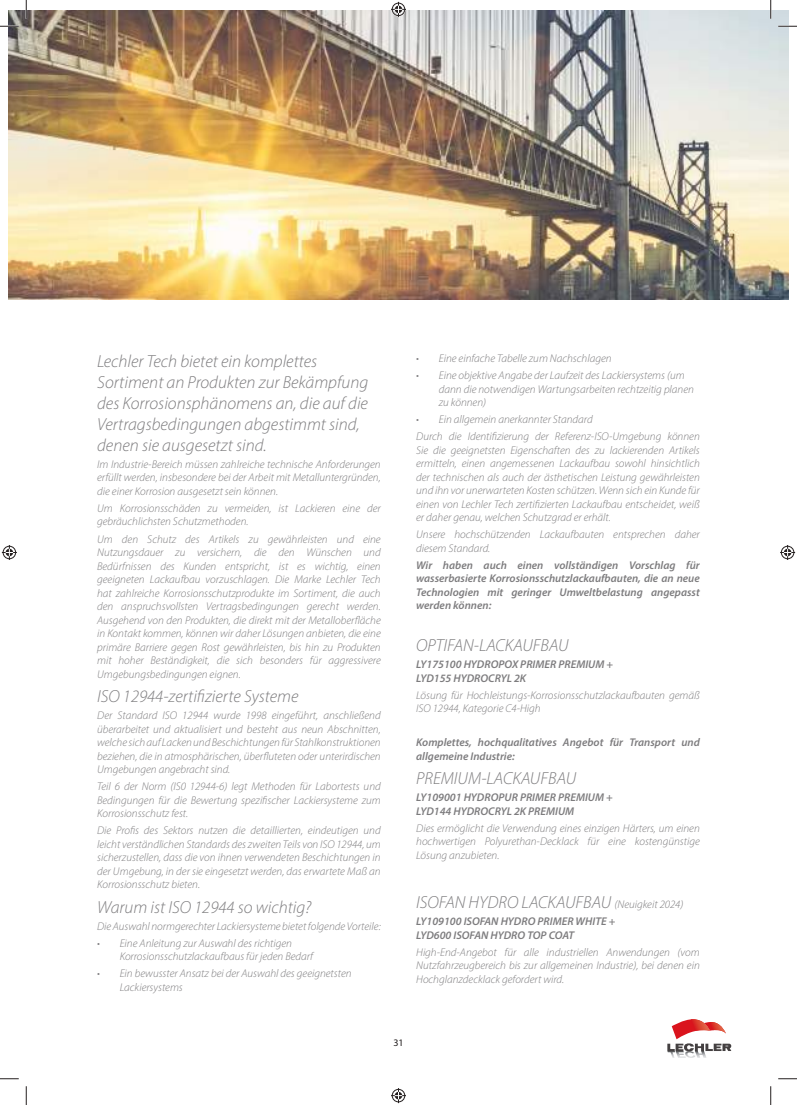
<style>
.page{position:relative;width:797px;height:1105px;background:#fff}
.page>*{position:absolute;margin:0;border:0;box-sizing:border-box;transform-origin:0 0}
.t1{font:italic 300 17.5px/21px "Myriad Pro";color:#7d7c7e}
.t2{font:italic 300 11.25px/13.5px "Myriad Pro";color:#7d7c7e;text-align:justify}
.t3{font:italic 600 11.25px/13.5px "Myriad Pro";color:#7d7c7e}
.t4{font:10px "Myriad Pro";color:#241f1f}
.s1{font-size:11.25px}
</style>
<div class="page">
<svg style="left:667px;top:1019px;width:64px;height:39px"></svg>
<img style="left:9px;top:10px;width:779px;height:290px">
<svg style="left:0;top:25px;width:19px;height:2px"></svg>
<svg style="left:778px;top:25px;width:19px;height:2px"></svg>
<svg style="left:0;top:1078px;width:19px;height:1px"></svg>
<svg style="left:778px;top:1078px;width:19px;height:1px"></svg>
<svg style="left:25px;top:0;width:2px;height:19px"></svg>
<svg style="left:25px;top:1086px;width:2px;height:19px"></svg>
<svg style="left:770px;top:0;width:1px;height:19px"></svg>
<svg style="left:770px;top:1086px;width:1px;height:19px"></svg>
<svg style="left:391px;top:2px;width:15px;height:15px"></svg>
<svg style="left:391px;top:1088px;width:15px;height:15px"></svg>
<svg style="left:2px;top:545px;width:15px;height:15px"></svg>
<svg style="left:780px;top:545px;width:15px;height:15px"></svg>
<h1 class="t1" style="left:97px;top:350px;width:273px">Lechler Tech bietet ein komplettes Sortiment an Produkten zur Bekämpfung des Korrosionsphänomens an, die auf die Vertragsbedingungen abgestimmt sind, denen sie ausgesetzt sind.</h1>
<p class="t2" style="left:97px;top:457px;width:285px">Im Industrie-Bereich müssen zahlreiche technische Anforderungen erfüllt werden, insbesondere bei der Arbeit mit Metalluntergründen, die einer Korrosion ausgesetzt sein können.</p>
<p class="t2" style="left:97px;top:501px;width:285px">Um Korrosionsschäden zu vermeiden, ist Lackieren eine der gebräuchlichsten Schutzmethoden.</p>
<p class="t2" style="left:97px;top:532px;width:285px">Um den Schutz des Artikels zu gewährleisten und eine Nutzungsdauer zu versichern, die den Wünschen und Bedürfnissen des Kunden entspricht, ist es wichtig, einen geeigneten Lackaufbau vorzuschlagen. Die Marke Lechler Tech hat zahlreiche Korrosionsschutzprodukte im Sortiment, die auch den anspruchsvollsten Vertragsbedingungen gerecht werden.<br>Ausgehend von den Produkten, die direkt mit der Metalloberfläche in Kontakt kommen, können wir daher Lösungen anbieten, die eine primäre Barriere gegen Rost gewährleisten, bis hin zu Produkten mit hoher Beständigkeit, die sich besonders für aggressivere Umgebungsbedingungen eignen.</p>
<h1 class="t1" style="left:97px;top:686px;width:203px">ISO 12944-zertifizierte Systeme</h1>
<p class="t2" style="left:97px;top:708px;width:285px">Der Standard ISO 12944 wurde 1998 eingeführt, anschließend überarbeitet und aktualisiert und besteht aus neun Abschnitten, welche sich auf Lacken und Beschichtungen für Stahlkonstruktionen beziehen, die in atmosphärischen, überfluteten oder unterirdischen Umgebungen angebracht sind.</p>
<p class="t2" style="left:97px;top:780px;width:285px">Teil 6 der Norm (IS0 12944-6) legt Methoden für Labortests und Bedingungen für die Bewertung spezifischer Lackiersysteme zum Korrosionsschutz fest.</p>
<p class="t2" style="left:97px;top:824px;width:285px">Die Profis des Sektors nutzen die detaillierten, eindeutigen und leicht verständlichen Standards des zweiten Teils von ISO 12944, um sicherzustellen, dass die von ihnen verwendeten Beschichtungen in der Umgebung, in der sie eingesetzt werden, das erwartete Maß an Korrosionsschutz bieten.</p>
<h1 class="t1" style="left:97px;top:896px;width:216px">Warum ist ISO 12944 so wichtig?</h1>
<p class="t2" style="left:97px;top:919px;width:285px">Die Auswahl normgerechter Lackiersysteme bietet folgende Vorteile:</p>
<p class="t2" style="left:120px;top:936px;width:195px;text-indent:-22px">• Eine Anleitung zur Auswahl des richtigen<br>Korrosionsschutzlackaufbaus für jeden Bedarf</p>
<p class="t2" style="left:120px;top:967px;width:233px;text-indent:-22px">• Ein bewusster Ansatz bei der Auswahl des geeignetsten<br>Lackiersystems</p>
<p class="t2" style="left:416px;top:352px;width:197px">• Eine einfache Tabelle zum Nachschlagen</p>
<p class="t2" style="left:439px;top:369px;width:257px;text-align:left;text-indent:-22px">• Eine objektive Angabe der Laufzeit des Lackiersystems (um dann die notwendigen Wartungsarbeiten rechtzeitig planen zu können)</p>
<p class="t2" style="left:416px;top:411px;width:285px;line-height:17px">• Ein allgemein anerkannter Standard<br>Durch die Identifizierung der Referenz-ISO-Umgebung können</p>
<p class="t2" style="left:416px;top:443px;width:285px">Sie die geeignetsten Eigenschaften des zu lackierenden Artikels ermitteln, einen angemessenen Lackaufbau sowohl hinsichtlich der technischen als auch der ästhetischen Leistung gewährleisten und ihn vor unerwarteten Kosten schützen. Wenn sich ein Kunde für einen von Lechler Tech zertifizierten Lackaufbau entscheidet, weiß er daher genau, welchen Schutzgrad er erhält.</p>
<p class="t2" style="left:416px;top:528px;width:285px">Unsere hochschützenden Lackaufbauten entsprechen daher diesem Standard.</p>
<p class="t3" style="left:416px;top:558px;width:285px;text-align:justify">Wir haben auch einen vollständigen Vorschlag für wasserbasierte Korrosionsschutzlackaufbauten, die an neue Technologien mit geringer Umweltbelastung angepasst werden können:</p>
<h1 class="t1" style="left:416px;top:634px;width:154px">OPTIFAN-LACKAUFBAU</h1>
<p class="t3" style="left:416px;top:657px;width:198px">LY175100 HYDROPOX PRIMER PREMIUM +<br>LYD155 HYDROCRYL 2K</p>
<p class="t2" style="left:416px;top:688px;width:285px">Lösung für Hochleistungs-Korrosionsschutzlackaufbauten gemäß<br>ISO 12944, Kategorie C4-High</p>
<p class="t3" style="left:416px;top:735px;width:285px">Komplettes, hochqualitatives Angebot für Transport und allgemeine Industrie:</p>
<h1 class="t1" style="left:416px;top:768px;width:161px">PREMIUM-LACKAUFBAU</h1>
<p class="t3" style="left:416px;top:790px;width:198px">LY109001 HYDROPUR PRIMER PREMIUM +<br>LYD144 HYDROCRYL 2K PREMIUM</p>
<p class="t2" style="left:416px;top:821px;width:285px">Dies ermöglicht die Verwendung eines einzigen Härters, um einen hochwertigen Polyurethan-Decklack für eine kostengünstige Lösung anzubieten.</p>
<h1 class="t1" style="left:416px;top:891px;width:269px">ISOFAN HYDRO LACKAUFBAU <span class="s1">(Neuigkeit 2024)</span></h1>
<p class="t3" style="left:416px;top:914px;width:201px">LY109100 ISOFAN HYDRO PRIMER WHITE +<br>LYD600 ISOFAN HYDRO TOP COAT</p>
<p class="t2" style="left:416px;top:945px;width:285px">High-End-Angebot für alle industriellen Anwendungen (vom Nutzfahrzeugbereich bis zur allgemeinen Industrie), bei denen ein Hochglanzdecklack gefordert wird.</p>
<p class="t4" style="left:393px;top:1037px;width:12px">31</p>
</div>
